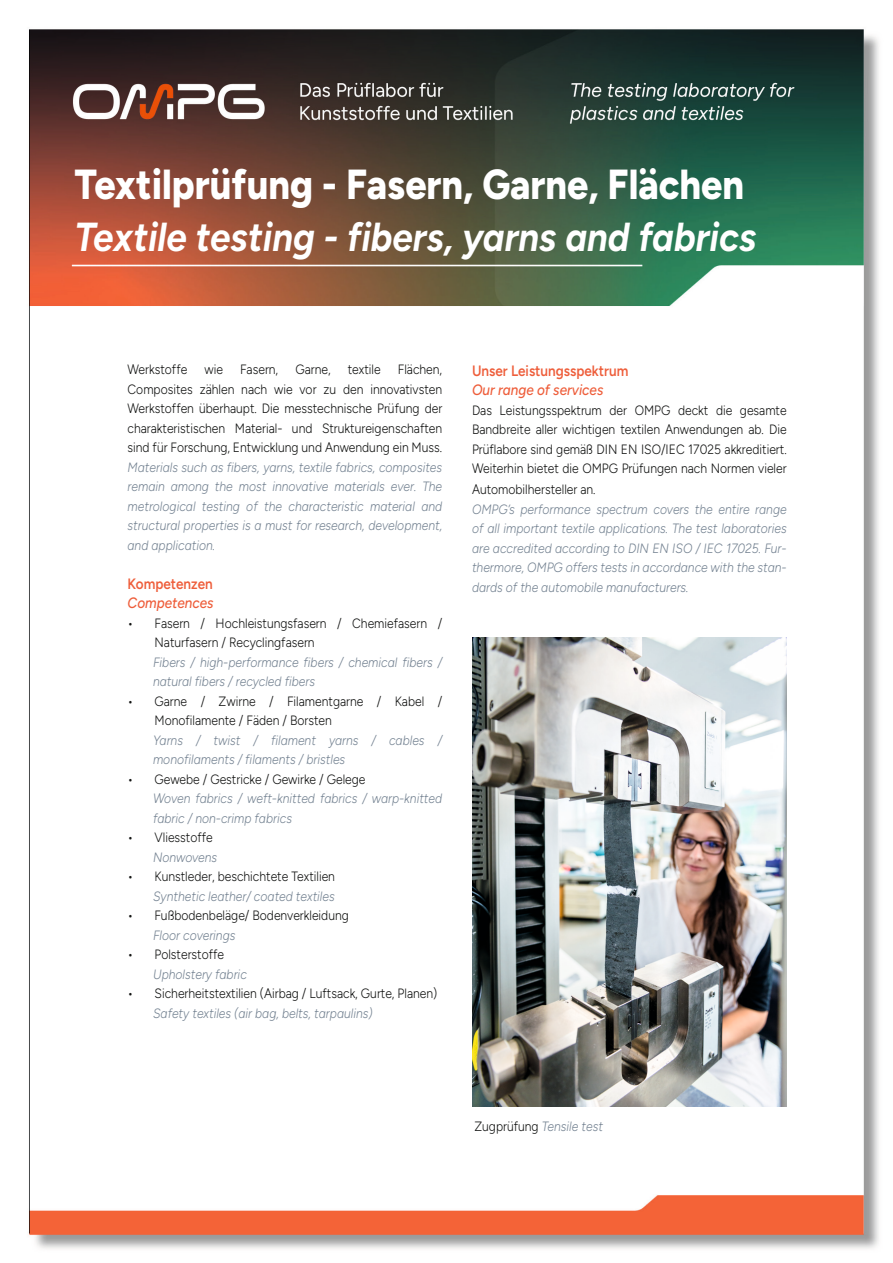
<style>
.page{position:relative;width:893px;height:1263px;background:#fff}
.page>*{position:absolute;margin:0;border:0;box-sizing:border-box;transform-origin:0 0}
.t1{font:800 42px "Figtree";color:#fff;scale:.9 1}
.t2{font:italic 700 40.5px "Figtree";color:#fff;scale:.9 1}
.t3{font:600 15px "Figtree";color:#ee5e3b;scale:.9 1}
.t4{font:italic 500 15px "Figtree";color:#ee5e3b;scale:.9 1}
.t5{font:italic 300 13.5px/19.5px "Figtree";color:#768493;scale:.9 1}
.t6{font:300 13.5px/19.5px "Figtree";color:#131413;text-align:justify;scale:.9 1}
.s1{font-style:normal;color:#131413}
</style>
<div class="page">
<img style="left:29px;top:29px;width:850px;height:1220px">
<img style="left:473px;top:637px;width:313px;height:470px">
<h1 class="t1" style="left:74px;top:158px;width:745px">Textilprüfung - Fasern, Garne, Flächen</h1>
<h2 class="t2" style="left:74px;top:213px;width:760px">Textile testing - fibers, yarns and fabrics</h2>
<p class="t6" style="left:128px;top:360px;width:68px">Werkstoffe</p>
<p class="t6" style="left:204px;top:360px;width:22px">wie</p>
<p class="t6" style="left:240px;top:360px;width:44px">Fasern,</p>
<p class="t6" style="left:295px;top:360px;width:41px">Garne,</p>
<p class="t6" style="left:348px;top:360px;width:38px">textile</p>
<p class="t6" style="left:128px;top:360px;width:351px;text-indent:270px">Flächen, Composites zählen nach wie vor zu den innovativsten Werkstoffen überhaupt. Die messtechnische Prüfung der charakteristischen Material- und Struktureigenschaften sind für Forschung, Entwicklung und Anwendung ein Muss.</p>
<p class="t5" style="left:128px;top:457px;width:351px;text-align:justify">Materials such as fibers, yarns, textile fabrics, composites remain among the most innovative materials ever. The metrological testing of the characteristic material and structural properties is a must for research, development, and application.</p>
<p class="t3" style="left:128px;top:575px;width:96px">Kompetenzen</p>
<p class="t4" style="left:128px;top:594px;width:97px">Competences</p>
<p class="t6" style="left:155px;top:613px;width:321px;text-indent:-27px">• Fasern / Hochleistungsfasern / Chemiefasern /<br>Naturfasern / Recyclingfasern</p>
<p class="t5" style="left:153px;top:652px;width:323px">Fibers / high-performance fibers / chemical fibers / natural fibers / recycled fibers</p>
<p class="t6" style="left:155px;top:691px;width:321px;text-indent:-27px">• Garne / Zwirne / Filamentgarne / Kabel /<br>Monofilamente / Fäden / Borsten</p>
<p class="t5" style="left:153px;top:730px;width:323px">Yarns / twist / filament yarns / cables / monofilaments / filaments / bristles</p>
<p class="t6" style="left:128px;top:769px;width:266px">• Gewebe / Gestricke / Gewirke / Gelege</p>
<p class="t5" style="left:153px;top:789px;width:323px">Woven fabrics / weft-knitted fabrics / warp-knitted fabric / non-crimp fabrics</p>
<p class="t6" style="left:128px;top:828px;width:96px">• Vliesstoffe</p>
<p class="t5" style="left:153px;top:847px;width:73px">Nonwovens</p>
<p class="t6" style="left:128px;top:867px;width:232px">• Kunstleder, beschichtete Textilien</p>
<p class="t5" style="left:153px;top:886px;width:203px">Synthetic leather/ coated textiles</p>
<p class="t6" style="left:128px;top:906px;width:247px">• Fußbodenbeläge/ Bodenverkleidung</p>
<p class="t5" style="left:153px;top:925px;width:93px">Floor coverings</p>
<p class="t6" style="left:128px;top:945px;width:109px">• Polsterstoffe</p>
<p class="t5" style="left:153px;top:964px;width:106px">Upholstery fabric</p>
<p class="t6" style="left:128px;top:984px;width:346px">• Sicherheitstextilien (Airbag / Luftsack, Gurte, Planen)</p>
<p class="t5" style="left:153px;top:1003px;width:245px">Safety textiles (air bag, belts, tarpaulins)</p>
<p class="t3" style="left:472px;top:362px;width:175px">Unser Leistungsspektrum</p>
<p class="t4" style="left:472px;top:381px;width:148px">Our range of services</p>
<p class="t6" style="left:472px;top:400px;width:351px">Das Leistungsspektrum der OMPG deckt die gesamte Bandbreite aller wichtigen textilen Anwendungen ab. Die Prüflabore sind gemäß DIN EN ISO/IEC 17025 akkreditiert.<br>Weiterhin bietet die OMPG Prüfungen nach Normen vieler</p>
<p class="t6" style="left:472px;top:480px;width:139px">Automobilhersteller an.</p>
<p class="t5" style="left:472px;top:499px;width:351px;text-align:justify">OMPG’s performance spectrum covers the entire range of all important textile applications. The test laboratories are accredited according to DIN EN ISO / IEC 17025. Fur&shy;thermore, OMPG offers tests in accordance with the stan&shy;dards of the automobile manufacturers.</p>
<p class="t5" style="left:474px;top:1117px;width:144px"><span class="s1">Zugprüfung</span> Tensile test</p>
</div>
